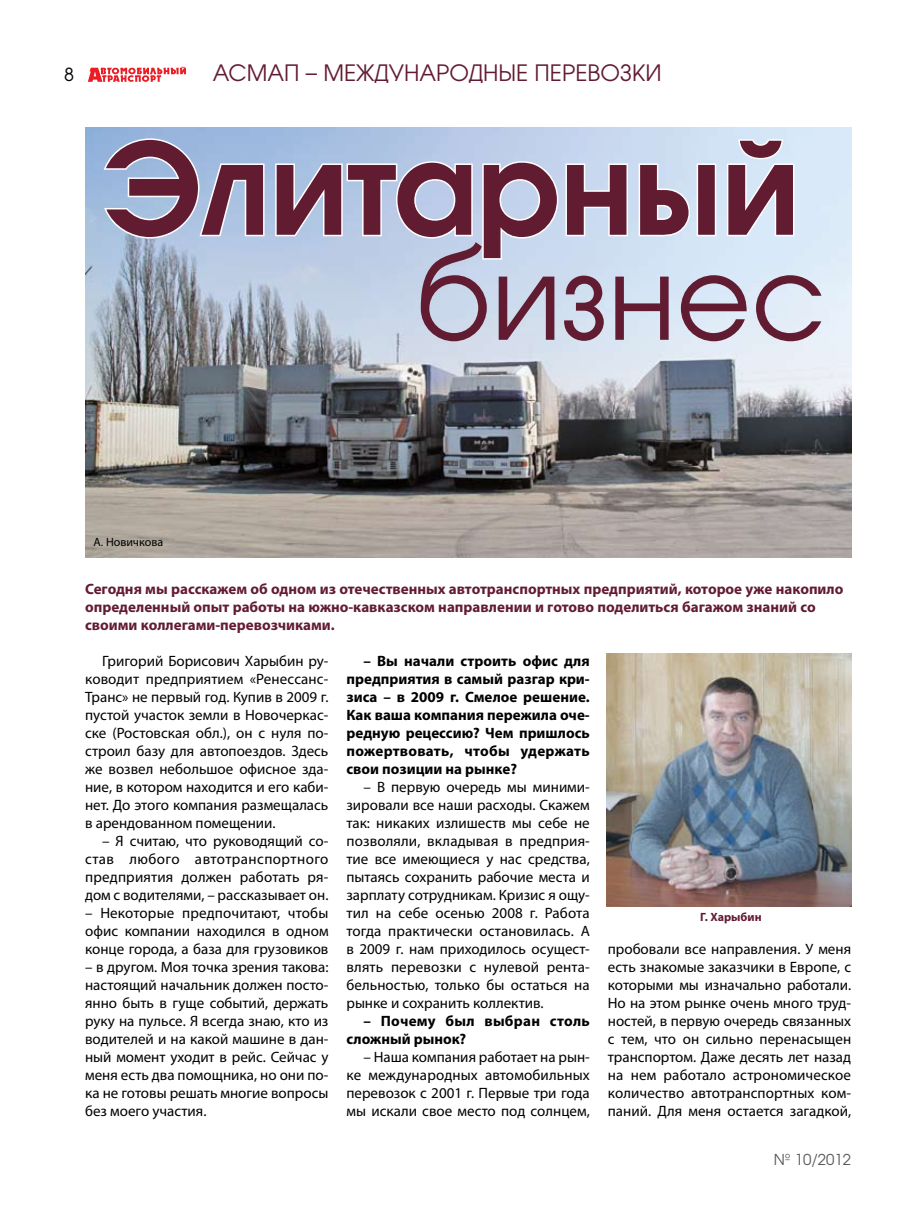
<style>
.page{position:relative;width:915px;height:1212px;background:#fff}
.page>*{position:absolute;margin:0;border:0;box-sizing:border-box;transform-origin:0 0}
.t1{font:700 126px "AG Avalanche C";color:#621c31}
.t2{font:115.5px "AG Avalanche C";color:#621c31}
.t3{font:22.5px "AG Avalanche C";color:#621c31}
.t4{font:18px "AG Avalanche C";color:#000}
.t5{font:15px/18px "Myriad Pro";color:#000;text-align:justify}
.t6{font:700 15px/18px "Myriad Pro";letter-spacing:.005em;color:#000;text-align:justify}
.t7{font:700 15px/18px "Myriad Pro";color:#621c31}
.t8{font:15px "AG Avalanche C";color:#58595b}
.t9{font:12px "Myriad Pro";color:#000}
.t10{font:700 12px "Myriad Pro";color:#621c31}
</style>
<div class="page">
<svg style="left:88px;top:66px;width:98px;height:16px"></svg>
<img style="left:606px;top:653px;width:244px;height:253px">
<img style="left:85px;top:128px;width:765px;height:429px">
<svg style="left:101px;top:137px;width:165px;height:103px;background:#b1c7e4"></svg>
<svg style="left:273px;top:160px;width:201px;height:80px"></svg>
<svg style="left:480px;top:160px;width:149px;height:101px;background:#d0ddf1"></svg>
<svg style="left:637px;top:162px;width:80px;height:76px"></svg>
<svg style="left:725px;top:137px;width:70px;height:101px"></svg>
<p class="t4" style="left:64px;top:63px;width:11px">8</p>
<h3 class="t3" style="left:213px;top:59px;width:450px">АСМАП – МЕЖДУНАРОДНЫЕ ПЕРЕВОЗКИ</h3>
<h1 class="t1" style="left:103px;top:106px;width:697px">Элитарный</h1>
<h2 class="t2" style="left:415px;top:227px;width:412px">бизнес</h2>
<p class="t9" style="left:94px;top:534px;width:71px">А. Новичкова</p>
<p class="t7" style="left:85px;top:579px;width:759px">Сегодня мы расскажем об одном из отечественных автотранспортных предприятий, которое уже накопило определенный опыт работы на южно-кавказском направлении и готово поделиться багажом знаний со своими коллегами-перевозчиками.</p>
<p class="t5" style="left:85px;top:652px;width:245px;text-indent:17px">Григорий Борисович Харыбин ру&shy;ководит предприятием «Ренессанс-Транс» не первый год. Купив в 2009 г. пустой участок земли в Новочеркас&shy;ске (Ростовская обл.), он с нуля по&shy;строил базу для автопоездов. Здесь же возвел небольшое офисное зда&shy;ние, в котором находится и его каби&shy;нет. До этого компания размещалась в арендованном помещении.</p>
<p class="t5" style="left:85px;top:832px;width:245px;text-indent:17px">– Я считаю, что руководящий со&shy;став любого автотранспортного предприятия должен работать ря&shy;дом с водителями, – рассказывает он.</p>
<p class="t5" style="left:85px;top:904px;width:245px">– Некоторые предпочитают, чтобы офис компании находился в одном конце города, а база для грузовиков</p>
<p class="t5" style="left:85px;top:958px;width:245px">– в другом. Моя точка зрения такова: настоящий начальник должен посто&shy;янно быть в гуще событий, держать руку на пульсе. Я всегда знаю, кто из водителей и на какой машине в дан&shy;ный момент уходит в рейс. Сейчас у меня есть два помощника, но они по&shy;ка не готовы решать многие вопросы без моего участия.</p>
<p class="t6" style="left:346px;top:651px;width:245px;text-indent:17px">– Вы начали строить офис для предприятия в самый разгар кри&shy;зиса – в 2009 г. Смелое решение.<br>Как ваша компания пережила оче&shy;редную рецессию? Чем пришлось пожертвовать, чтобы удержать свои позиции на рынке?</p>
<p class="t5" style="left:346px;top:778px;width:245px;text-indent:17px">– В первую очередь мы миними&shy;зировали все наши расходы. Скажем так: никаких излишеств мы себе не позволяли, вкладывая в предприя&shy;тие все имеющиеся у нас средства, пытаясь сохранить рабочие места и зарплату сотрудникам. Кризис я ощу&shy;тил на себе осенью 2008 г. Работа тогда практически остановилась. А в 2009 г. нам приходилось осущест&shy;влять перевозки с нулевой рента&shy;бельностью, только бы остаться на рынке и сохранить коллектив.</p>
<p class="t6" style="left:346px;top:1011px;width:245px;text-indent:17px">– Почему был выбран столь сложный рынок?</p>
<p class="t5" style="left:346px;top:1048px;width:245px;text-indent:17px">– Наша компания работает на рын&shy;ке международных автомобильных перевозок с 2001 г. Первые три года мы искали свое место под солнцем,</p>
<p class="t10" style="left:700px;top:909px;width:63px">Г. Харыбин</p>
<p class="t5" style="left:607px;top:940px;width:245px">пробовали все направления. У меня есть знакомые заказчики в Европе, с которыми мы изначально работали.<br>Но на этом рынке очень много труд&shy;ностей, в первую очередь связанных с тем, что он сильно перенасыщен транспортом. Даже десять лет назад на нем работало астрономическое количество автотранспортных ком&shy;паний. Для меня остается загадкой,</p>
<p class="t8" style="left:773px;top:1150px;width:79px">№ 10/2012</p>
</div>
